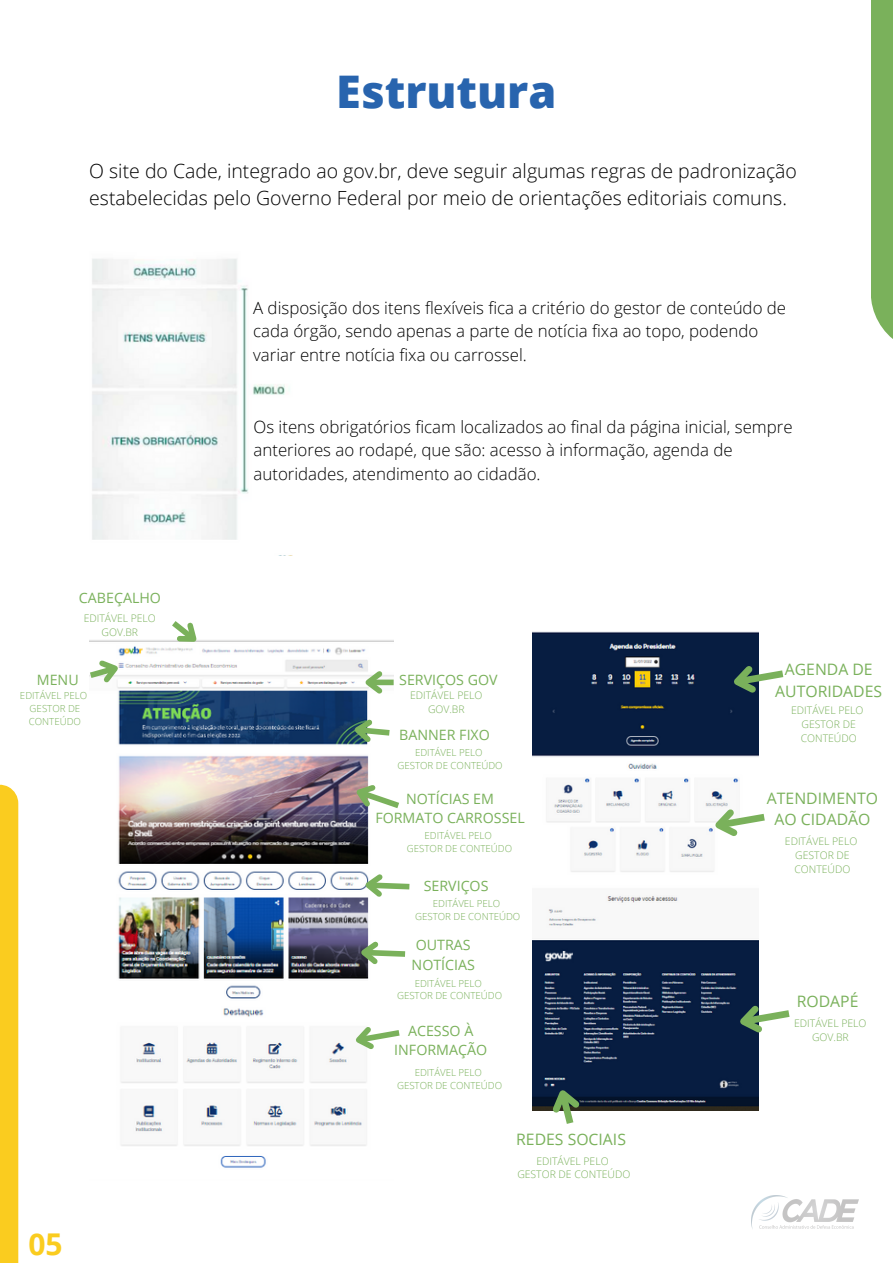
<style>
.page{position:relative;width:893px;height:1264px;background:#fff}
.page>*{position:absolute;margin:0;border:0;box-sizing:border-box;transform-origin:0 0}
.t1{font:800 45px "Open Sans";color:#2864ae}
.t2{font:700 30px "Open Sans";color:#facc1f}
.t3{font:300 19.5px/27px "Open Sans";color:#000}
.t4{font:300 16.8px/23.5px "Open Sans";color:#000}
.t5{font:15.75px/21.1px "Open Sans";color:#7ab15b;text-align:center}
.t6{font:14.25px/19px "Open Sans";color:#7ab15b;text-align:center}
.t7{font:300 10.35px/14px "Open Sans";color:#7ab15b;text-align:center}
.t8{font:300 9.75px/12.9px "Open Sans";color:#7ab15b;text-align:center}
</style>
<div class="page">
<img style="left:92px;top:259px;width:198px;height:281px">
<img style="left:533px;top:631px;width:225px;height:479px">
<svg style="left:722px;top:658px;width:62px;height:45px"></svg>
<svg style="left:704px;top:801px;width:61px;height:45px"></svg>
<svg style="left:729px;top:998px;width:61px;height:44px"></svg>
<svg style="left:541px;top:1077px;width:46px;height:47px"></svg>
<img style="left:751px;top:1195px;width:107px;height:33px">
<img style="left:90px;top:640px;width:303px;height:528px">
<svg style="left:166px;top:621px;width:45px;height:36px"></svg>
<svg style="left:89px;top:650px;width:39px;height:39px"></svg>
<div style="left:368px;top:679px;width:25px;height:6px;background:#7ab15b"></div>
<svg style="left:359px;top:666px;width:28px;height:32px"></svg>
<svg style="left:345px;top:773px;width:54px;height:40px"></svg>
<svg style="left:358px;top:868px;width:52px;height:34px"></svg>
<svg style="left:354px;top:935px;width:52px;height:34px"></svg>
<svg style="left:346px;top:1020px;width:54px;height:37px"></svg>
<svg style="left:346px;top:712px;width:47px;height:35px"></svg>
<div style="left:0;top:783px;width:18px;height:479px;background:#facc1f"></div>
<div style="left:870px;top:0;width:22px;height:378px;background:#7ab15b"></div>
<h1 class="t1" style="left:336px;top:60px;width:222px">Estrutura</h1>
<p class="t3" style="left:89px;top:157px;width:709px">O site do Cade, integrado ao gov.br, deve seguir algumas regras de padronização estabelecidas pelo Governo Federal por meio de orientações editoriais comuns.</p>
<p class="t4" style="left:253px;top:295px;width:534px">A disposição dos itens flexíveis fica a critério do gestor de conteúdo de cada órgão, sendo apenas a parte de notícia fixa ao topo, podendo variar entre notícia fixa ou carrossel.</p>
<p class="t6" style="left:79px;top:587px;width:84px">CABEÇALHO</p>
<p class="t7" style="left:84px;top:611px;width:74px">EDITÁVEL PELO<br>GOV.BR</p>
<p class="t4" style="left:253px;top:414px;width:540px">Os itens obrigatórios ficam localizados ao final da página inicial, sempre anteriores ao rodapé, que são: acesso à informação, agenda de autoridades, atendimento ao cidadão.</p>
<p class="t6" style="left:37px;top:669px;width:43px">MENU</p>
<p class="t6" style="left:399px;top:669px;width:100px">SERVIÇOS GOV</p>
<p class="t8" style="left:20px;top:688px;width:69px">EDITÁVEL PELO<br>GESTOR DE<br>CONTEÚDO</p>
<p class="t6" style="left:399px;top:725px;width:92px">BANNER FIXO</p>
<p class="t8" style="left:397px;top:746px;width:107px">EDITÁVEL PELO<br>GESTOR DE CONTEÚDO</p>
<p class="t6" style="left:375px;top:788px;width:151px">NOTÍCIAS EM<br>FORMATO CARROSSEL</p>
<p class="t8" style="left:407px;top:828px;width:107px">EDITÁVEL PELO<br>GESTOR DE CONTEÚDO</p>
<p class="t6" style="left:423px;top:875px;width:66px">SERVIÇOS</p>
<p class="t7" style="left:410px;top:688px;width:74px">EDITÁVEL PELO<br>GOV.BR</p>
<p class="t8" style="left:415px;top:897px;width:107px">EDITÁVEL PELO<br>GESTOR DE CONTEÚDO</p>
<p class="t6" style="left:411px;top:935px;width:65px;text-align:left">OUTRAS<br>NOTÍCIAS</p>
<h2 class="t2" style="left:28px;top:1223px;width:36px">05</h2>
<p class="t8" style="left:397px;top:976px;width:107px">EDITÁVEL PELO<br>GESTOR DE CONTEÚDO</p>
<p class="t6" style="left:394px;top:1020px;width:94px">ACESSO À<br>INFORMAÇÃO</p>
<p class="t8" style="left:397px;top:1065px;width:107px">EDITÁVEL PELO<br>GESTOR DE CONTEÚDO</p>
<p class="t5" style="left:516px;top:1128px;width:111px">REDES SOCIAIS</p>
<p class="t7" style="left:517px;top:1153px;width:114px">EDITÁVEL PELO<br>GESTOR DE CONTEÚDO</p>
<p class="t5" style="left:775px;top:658px;width:108px">AGENDA DE<br>AUTORIDADES</p>
<p class="t7" style="left:791px;top:703px;width:74px">EDITÁVEL PELO<br>GESTOR DE<br>CONTEÚDO</p>
<p class="t5" style="left:766px;top:787px;width:113px">ATENDIMENTO<br>AO CIDADÃO</p>
<p class="t7" style="left:784px;top:834px;width:74px">EDITÁVEL PELO<br>GESTOR DE<br>CONTEÚDO</p>
<p class="t5" style="left:796px;top:990px;width:63px">RODAPÉ</p>
<p class="t7" style="left:794px;top:1016px;width:74px">EDITÁVEL PELO<br>GOV.BR</p>
</div>
